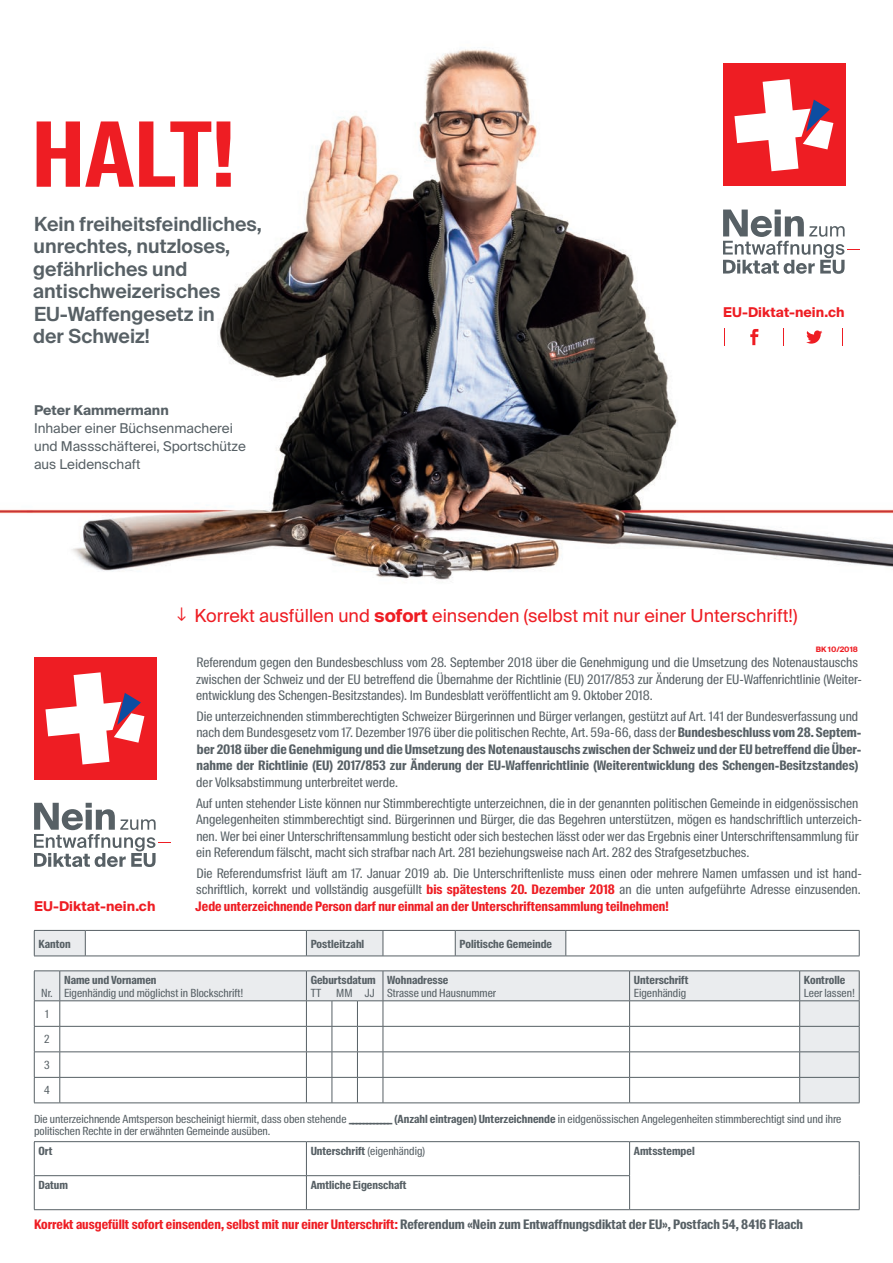
<style>
.page{position:relative;width:893px;height:1263px;background:#fff}
.page>*{position:absolute;margin:0;border:0;box-sizing:border-box;transform-origin:0 0}
.Kampagne__Titel{font:700 90px "Suisse Intl Cond";color:#ee1d23}
.Kampagne__Copy{font:600 19.5px/22.5px "Suisse Intl";color:#576065}
.t1{font:18px "Suisse Intl";color:#ee1d23}
.Kampagne__Testimonia{font:13.5px "Suisse Intl";color:#576065}
.t2{font:700 13.5px "Suisse Intl";letter-spacing:.005em;color:#ee1d23}
.Kampagne__Testimonia-2{font:700 13.5px "Suisse Intl";color:#576065}
.Grundtext_schmal{font:13.2px/16.5px "Suisse Intl Cond";color:#576065}
.Grundtext_schmal-2{font:700 13.2px/16.5px "Suisse Intl Cond";color:#576065}
.Grundtext_schmal-3{font:700 13.2px "Suisse Intl Cond";color:#ee1d23}
.Tabellentext{font:11.25px/12.8px "Suisse Intl Cond";color:#576065}
.Tabellentext-2{font:700 11.25px "Suisse Intl Cond";color:#576065}
.Kampagne__Testimonia-3{font:700 7.5px "Suisse Intl";color:#ee1d23}
.s1{font-weight:700}
.s2{font-weight:400}
.s3{font-weight:700;color:#ee1d23}
.s4{color:#ee1d23}
</style>
<div class="page">
<img style="left:0;top:47px;width:893px;height:533px">
<hr style="left:566px;top:930px;width:293px;height:1px;background:#576065">
<svg style="left:34px;top:930px;width:533px;height:26px"></svg>
<svg style="left:859px;top:931px;width:1px;height:25px"></svg>
<hr style="left:34px;top:956px;width:51px;height:1px;background:#576065">
<hr style="left:85px;top:956px;width:221px;height:1px;background:#576065">
<hr style="left:306px;top:956px;width:77px;height:1px;background:#576065">
<hr style="left:383px;top:956px;width:72px;height:1px;background:#576065">
<hr style="left:455px;top:956px;width:111px;height:1px;background:#576065">
<hr style="left:566px;top:956px;width:293px;height:1px;background:#576065">
<svg style="left:61px;top:971px;width:798px;height:131px"></svg>
<hr style="left:60px;top:970px;width:246px;height:1px;background:#576065">
<hr style="left:383px;top:970px;width:247px;height:1px;background:#576065">
<hr style="left:630px;top:970px;width:170px;height:1px;background:#576065">
<hr style="left:800px;top:970px;width:59px;height:1px;background:#576065">
<hr style="left:60px;top:1000px;width:246px;height:1px;background:#576065">
<hr style="left:383px;top:1000px;width:247px;height:1px;background:#576065">
<hr style="left:630px;top:1000px;width:170px;height:1px;background:#576065">
<hr style="left:800px;top:1000px;width:59px;height:1px;background:#576065">
<hr style="left:60px;top:1026px;width:246px;height:1px;background:#576065">
<hr style="left:383px;top:1026px;width:247px;height:1px;background:#576065">
<hr style="left:630px;top:1026px;width:170px;height:1px;background:#576065">
<hr style="left:800px;top:1026px;width:59px;height:1px;background:#576065">
<hr style="left:60px;top:1051px;width:246px;height:1px;background:#576065">
<hr style="left:383px;top:1051px;width:247px;height:1px;background:#576065">
<hr style="left:630px;top:1051px;width:170px;height:1px;background:#576065">
<hr style="left:800px;top:1051px;width:59px;height:1px;background:#576065">
<hr style="left:60px;top:1077px;width:246px;height:1px;background:#576065">
<hr style="left:383px;top:1077px;width:247px;height:1px;background:#576065">
<hr style="left:630px;top:1077px;width:170px;height:1px;background:#576065">
<svg style="left:629px;top:971px;width:1px;height:131px"></svg>
<hr style="left:800px;top:1077px;width:59px;height:1px;background:#576065">
<svg style="left:799px;top:971px;width:1px;height:131px"></svg>
<svg style="left:859px;top:971px;width:1px;height:131px"></svg>
<svg style="left:34px;top:970px;width:27px;height:133px"></svg>
<hr style="left:60px;top:1102px;width:246px;height:1px;background:#576065">
<svg style="left:306px;top:970px;width:78px;height:133px"></svg>
<hr style="left:383px;top:1102px;width:247px;height:1px;background:#576065">
<hr style="left:630px;top:1102px;width:170px;height:1px;background:#576065">
<hr style="left:800px;top:1102px;width:59px;height:1px;background:#576065">
<hr style="left:34px;top:1141px;width:272px;height:1px;background:#576065">
<hr style="left:34px;top:1142px;width:1px;height:33px;background:#576065">
<hr style="left:306px;top:1141px;width:324px;height:1px;background:#576065">
<hr style="left:306px;top:1142px;width:1px;height:33px;background:#576065">
<hr style="left:630px;top:1141px;width:229px;height:1px;background:#576065">
<hr style="left:629px;top:1142px;width:1px;height:33px;background:#576065">
<hr style="left:859px;top:1142px;width:1px;height:34px;background:#576065">
<hr style="left:34px;top:1175px;width:272px;height:1px;background:#576065">
<hr style="left:34px;top:1176px;width:1px;height:33px;background:#576065">
<hr style="left:306px;top:1175px;width:324px;height:1px;background:#576065">
<hr style="left:306px;top:1176px;width:1px;height:33px;background:#576065">
<hr style="left:629px;top:1176px;width:1px;height:33px;background:#576065">
<hr style="left:859px;top:1176px;width:1px;height:33px;background:#576065">
<hr style="left:34px;top:1209px;width:272px;height:1px;background:#576065">
<hr style="left:306px;top:1209px;width:324px;height:1px;background:#576065">
<hr style="left:630px;top:1209px;width:229px;height:1px;background:#576065">
<svg style="left:34px;top:803px;width:136px;height:64px"></svg>
<div style="left:34px;top:657px;width:122px;height:122px;background:#ee1d23"></div>
<svg style="left:45px;top:672px;width:99px;height:92px"></svg>
<svg style="left:723px;top:210px;width:136px;height:64px"></svg>
<div style="left:723px;top:64px;width:122px;height:122px;background:#ee1d23"></div>
<svg style="left:734px;top:79px;width:99px;height:92px"></svg>
<svg style="left:750px;top:329px;width:8px;height:16px"></svg>
<svg style="left:806px;top:330px;width:16px;height:14px"></svg>
<svg style="left:724px;top:328px;width:1px;height:18px"></svg>
<svg style="left:783px;top:328px;width:1px;height:18px"></svg>
<svg style="left:843px;top:328px;width:1px;height:18px"></svg>
<p class="Kampagne__Titel" style="left:32px;top:103px;width:204px">HALT!</p>
<p class="Kampagne__Copy" style="left:33px;top:213px;width:230px">Kein freiheitsfeindliches, unrechtes, nutzloses, gefährliches und antischweizerisches<br>EU-Waffengesetz in<br>der Schweiz!</p>
<p class="Kampagne__Testimonia-2" style="left:34px;top:402px;width:136px">Peter Kammermann</p>
<p class="Kampagne__Testimonia" style="left:34px;top:420px;width:200px">Inhaber einer Büchsenmacherei</p>
<p class="Kampagne__Testimonia" style="left:34px;top:438px;width:213px">und Massschäfterei, Sportschütze</p>
<p class="Kampagne__Testimonia" style="left:34px;top:456px;width:108px">aus Leidenschaft</p>
<p class="t2" style="left:723px;top:305px;width:123px">EU-Diktat-nein.ch</p>
<p class="t1" style="left:194px;top:605px;width:604px">Korrekt ausfüllen und <span class="s1">sofort</span> einsenden (selbst mit nur einer Unterschrift!)</p>
<p class="Kampagne__Testimonia-3" style="left:816px;top:645px;width:44px">BK 10/2018</p>
<p class="Grundtext_schmal" style="left:196px;top:654px;width:667px">Referendum gegen den Bundesbeschluss vom 28. September 2018 über die Genehmigung und die Umsetzung des Notenaustauschs zwischen der Schweiz und der EU betreffend die Übernahme der Richtlinie (EU) 2017/853 zur Änderung der EU-Waffenrichtlinie (Weiter&shy;entwicklung des Schengen-Besitzstandes). Im Bundesblatt veröffentlicht am 9. Oktober 2018.</p>
<p class="Grundtext_schmal-2" style="left:196px;top:708px;width:667px"><span class="s2">Die unterzeichnenden stimmberechtigten Schweizer Bürgerinnen und Bürger verlangen, gestützt auf Art. 141 der Bundesverfassung und nach dem Bundesgesetz vom 17. Dezember 1976 über die politischen Rechte, Art. 59a-66, dass der</span> Bundesbeschluss vom 28. Septem&shy;ber 2018 über die Genehmigung und die Umsetzung des Notenaustauschs zwischen der Schweiz und der EU betreffend die Über&shy;nahme der Richtlinie (EU) 2017/853 zur Änderung der EU-Waffenrichtlinie (Weiterentwicklung des Schengen-Besitzstandes) <span class="s2">der Volksabstimmung unterbreitet werde.</span></p>
<p class="Grundtext_schmal" style="left:196px;top:795px;width:667px">Auf unten stehender Liste können nur Stimmberechtigte unterzeichnen, die in der genannten politischen Gemeinde in eidgenössischen Angelegenheiten stimmberechtigt sind. Bürgerinnen und Bürger, die das Begehren unterstützen, mögen es handschriftlich unterzeich&shy;nen. Wer bei einer Unterschriftensammlung besticht oder sich bestechen lässt oder wer das Ergebnis einer Unterschriftensammlung für ein Referendum fälscht, macht sich strafbar nach Art. 281 beziehungsweise nach Art. 282 des Strafgesetzbuches.</p>
<p class="Grundtext_schmal" style="left:196px;top:865px;width:667px">Die Referendumsfrist läuft am 17. Januar 2019 ab. Die Unterschriftenliste muss einen oder mehrere Namen umfassen und ist hand&shy;schriftlich, korrekt und vollständig ausgefüllt <span class="s3">bis spätestens 20. Dezember 2018</span> an die unten aufgeführte Adresse einzusenden.</p>
<p class="t2" style="left:34px;top:898px;width:123px">EU-Diktat-nein.ch</p>
<p class="Grundtext_schmal-3" style="left:196px;top:899px;width:475px">Jede unterzeichnende Person darf nur einmal an der Unterschriftensammlung teilnehmen!</p>
<p class="Tabellentext-2" style="left:39px;top:937px;width:34px">Kanton</p>
<p class="Tabellentext-2" style="left:311px;top:937px;width:55px">Postleitzahl</p>
<p class="Tabellentext-2" style="left:459px;top:937px;width:94px">Politische Gemeinde</p>
<p class="Tabellentext" style="left:41px;top:986px;width:13px">Nr.</p>
<p class="Tabellentext-2" style="left:64px;top:973px;width:94px">Name und Vornamen</p>
<p class="Tabellentext" style="left:64px;top:986px;width:181px">Eigenhändig und möglichst in Blockschrift!</p>
<p class="Tabellentext-2" style="left:311px;top:973px;width:67px">Geburtsdatum</p>
<p class="Tabellentext" style="left:311px;top:986px;width:12px">TT</p>
<p class="Tabellentext" style="left:336px;top:986px;width:40px">MM JJ</p>
<p class="Tabellentext-2" style="left:387px;top:973px;width:63px">Wohnadresse</p>
<p class="Tabellentext" style="left:387px;top:986px;width:110px">Strasse und Hausnummer</p>
<p class="Tabellentext-2" style="left:634px;top:973px;width:56px">Unterschrift</p>
<p class="Tabellentext" style="left:634px;top:986px;width:54px">Eigenhändig</p>
<p class="Tabellentext" style="left:804px;top:973px;width:53px"><span class="s1">Kontrolle<br></span>Leer lassen!</p>
<p class="Tabellentext" style="left:45px;top:1008px;width:5px">1</p>
<p class="Tabellentext" style="left:44px;top:1033px;width:7px">2</p>
<p class="Tabellentext" style="left:44px;top:1059px;width:7px">3</p>
<p class="Tabellentext" style="left:44px;top:1084px;width:7px">4</p>
<p class="Tabellentext" style="left:34px;top:1112px;width:809px">Die unterzeichnende Amtsperson bescheinigt hiermit, dass oben stehende <span class="s1">____________ (Anzahl eintragen) Unterzeichnende</span> in eidgenössischen Angelegenheiten stimmberechtigt sind und ihre politischen Rechte in der erwähnten Gemeinde ausüben.</p>
<p class="Tabellentext-2" style="left:39px;top:1144px;width:15px">Ort</p>
<p class="Tabellentext" style="left:311px;top:1144px;width:116px"><span class="s1">Unterschrift</span> (eigenhändig)</p>
<p class="Tabellentext-2" style="left:634px;top:1144px;width:62px">Amtsstempel</p>
<p class="Tabellentext-2" style="left:39px;top:1178px;width:31px">Datum</p>
<p class="Tabellentext-2" style="left:311px;top:1178px;width:98px">Amtliche Eigenschaft</p>
<p class="Grundtext_schmal-2" style="left:34px;top:1216px;width:770px"><span class="s4">Korrekt ausgefüllt sofort einsenden, selbst mit nur einer Unterschrift:</span> Referendum «Nein zum Entwaffnungsdiktat der EU», Postfach 54, 8416 Flaach</p>
</div>
